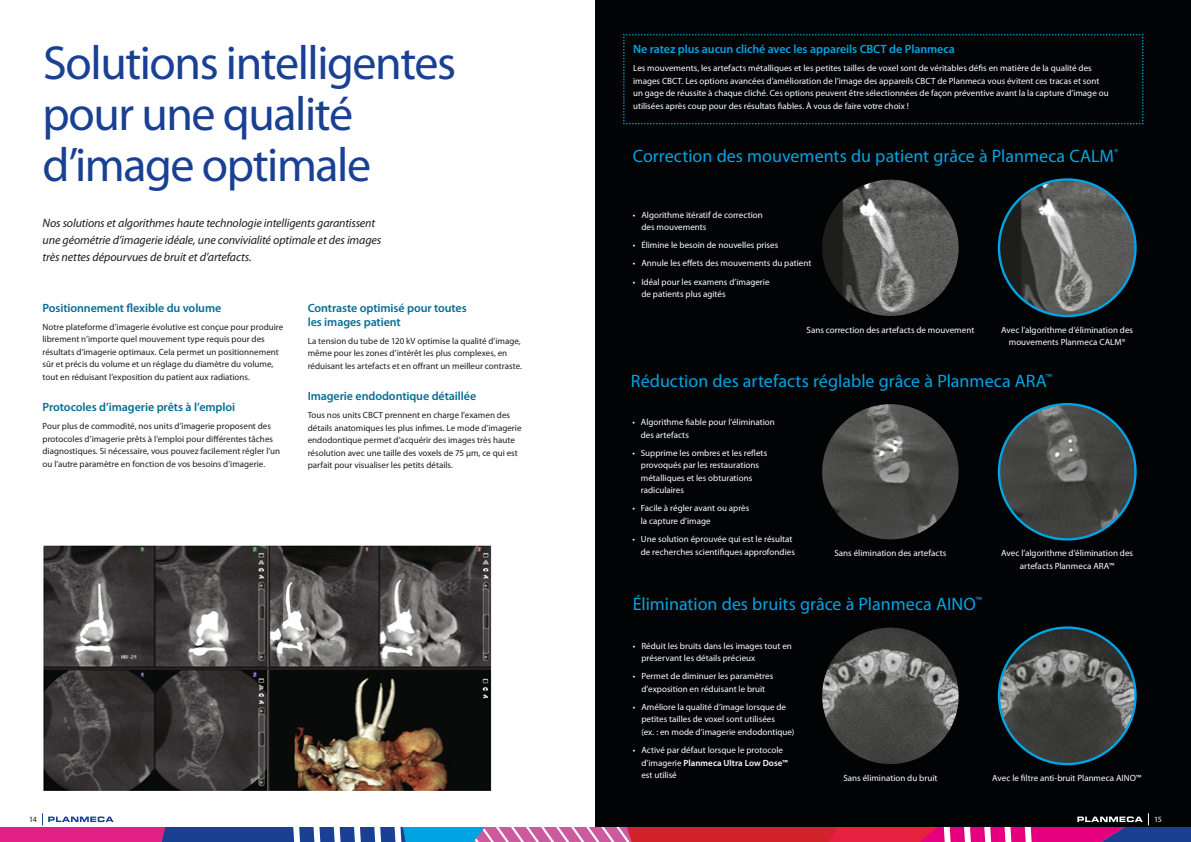
<style>
.page{position:relative;width:1191px;height:842px;background:#fff}
.page>*{position:absolute;margin:0;border:0;box-sizing:border-box;transform-origin:0 0}
.t1{font:48px/51px "Myriad Pro";letter-spacing:-.03em;color:#194093}
.t2{font:18px "Myriad Pro";color:#00a4e3}
.t3{font:italic 12px/17px "Myriad Pro";letter-spacing:-.01em;color:#1d1d1b}
.t4{font:600 12px/14px "Myriad Pro";letter-spacing:-.005em;color:#056e94}
.t5{font:600 12px "Myriad Pro";letter-spacing:-.01em;color:#00a4e3}
.t6{font:9px/12.5px "Myriad Pro";color:#fff}
.t7{font:9px/12.5px "Myriad Pro";color:#1d1d1b}
.t8{font:8px "Myriad Pro";color:#1d1d1b}
.t9{font:8px "Myriad Pro";color:#fff}
.s1{font-weight:600}
</style>
<div class="page">
<div style="left:595px;top:0;width:596px;height:842px;background:#020304"></div>
<svg style="left:997px;top:178px;width:139px;height:139px"></svg>
<img style="left:822px;top:179px;width:136px;height:137px;border-radius:50%">
<svg style="left:997px;top:403px;width:139px;height:138px"></svg>
<img style="left:822px;top:404px;width:136px;height:135px;border-radius:50%">
<svg style="left:997px;top:626px;width:139px;height:139px"></svg>
<img style="left:822px;top:628px;width:136px;height:136px;border-radius:50%">
<img style="left:43px;top:545px;width:448px;height:246px">
<svg style="left:0;top:813px;width:1191px;height:29px"></svg>
<svg style="left:623px;top:34px;width:520px;height:90px"></svg>
<h1 class="t1" style="left:43px;top:41px;width:415px">Solutions intelligentes pour une qualité d’image optimale</h1>
<h3 class="t3" style="left:43px;top:216px;width:340px">Nos solutions et algorithmes haute technologie intelligents garantissent une géométrie d’imagerie idéale, une convivialité optimale et des images très nettes dépourvues de bruit et d’artefacts.</h3>
<h3 class="t4" style="left:43px;top:302px;width:180px">Positionnement flexible du volume</h3>
<p class="t7" style="left:43px;top:321px;width:242px">Notre plateforme d’imagerie évolutive est conçue pour produire librement n’importe quel mouvement type requis pour des résultats d’imagerie optimaux. Cela permet un positionnement sûr et précis du volume et un réglage du diamètre du volume, tout en réduisant l’exposition du patient aux radiations.</p>
<h3 class="t4" style="left:43px;top:401px;width:194px">Protocoles d’imagerie prêts à l’emploi</h3>
<p class="t7" style="left:43px;top:420px;width:239px">Pour plus de commodité, nos units d’imagerie proposent des protocoles d’imagerie prêts à l’emploi pour différentes tâches diagnostiques. Si nécessaire, vous pouvez facilement régler l’un ou l’autre paramètre en fonction de vos besoins d’imagerie.</p>
<h3 class="t4" style="left:308px;top:302px;width:160px">Contraste optimisé pour toutes les images patient</h3>
<p class="t7" style="left:308px;top:335px;width:216px">La tension du tube de 120 kV optimise la qualité d’image, même pour les zones d’intérêt les plus complexes, en réduisant les artefacts et en offrant un meilleur contraste.</p>
<h3 class="t4" style="left:308px;top:390px;width:170px">Imagerie endodontique détaillée</h3>
<p class="t7" style="left:308px;top:409px;width:215px">Tous nos units CBCT prennent en charge l’examen des détails anatomiques les plus infimes. Le mode d’imagerie endodontique permet d’acquérir des images très haute résolution avec une taille des voxels de 75 μm, ce qui est parfait pour visualiser les petits détails.</p>
<h3 class="t5" style="left:633px;top:44px;width:323px">Ne ratez plus aucun cliché avec les appareils CBCT de Planmeca</h3>
<p class="t6" style="left:633px;top:63px;width:477px">Les mouvements, les artefacts métalliques et les petites tailles de voxel sont de véritables défis en matière de la qualité des images CBCT. Les options avancées d’amélioration de l’image des appareils CBCT de Planmeca vous évitent ces tracas et sont un gage de réussite à chaque cliché. Ces options peuvent être sélectionnées de façon préventive avant la la capture d’image ou utilisées après coup pour des résultats fiables. À vous de faire votre choix !</p>
<h2 class="t2" style="left:633px;top:149px;width:487px">Correction des mouvements du patient grâce à Planmeca CALM<sup>®</sup></h2>
<p class="t6" style="left:641px;top:209px;width:123px;text-indent:-9px">• Algorithme itératif de correction des mouvements</p>
<p class="t6" style="left:633px;top:240px;width:147px">• Élimine le besoin de nouvelles prises</p>
<p class="t6" style="left:633px;top:258px;width:180px">• Annule les effets des mouvements du patient</p>
<p class="t6" style="left:641px;top:276px;width:130px;text-indent:-9px">• Idéal pour les examens d’imagerie de patients plus agités</p>
<p class="t6" style="left:806px;top:324px;width:169px">Sans correction des artefacts de mouvement</p>
<p class="t6" style="left:1001px;top:324px;width:133px;text-align:center">Avec l’algorithme d’élimination des mouvements Planmeca CALM®</p>
<h2 class="t2" style="left:631px;top:374px;width:422px">Réduction des artefacts réglable grâce à Planmeca ARA<sup>™</sup></h2>
<p class="t6" style="left:641px;top:416px;width:135px;text-indent:-9px">• Algorithme fiable pour l’élimination des artefacts</p>
<p class="t6" style="left:641px;top:447px;width:128px;text-indent:-9px">• Supprime les ombres et les reflets provoqués par les restaurations métalliques et les obturations radiculaires</p>
<p class="t6" style="left:641px;top:503px;width:110px;text-indent:-9px">• Facile à régler avant ou après la capture d’image</p>
<p class="t6" style="left:632px;top:534px;width:164px;text-align:right">• Une solution éprouvée qui est le résultat de recherches scientifiques approfondies</p>
<p class="t6" style="left:834px;top:547px;width:113px">Sans élimination des artefacts</p>
<p class="t6" style="left:1001px;top:547px;width:133px;text-align:center">Avec l’algorithme d’élimination des artefacts Planmeca ARA™</p>
<h2 class="t2" style="left:633px;top:597px;width:350px">Élimination des bruits grâce à Planmeca AINO<sup>™</sup></h2>
<p class="t6" style="left:641px;top:640px;width:152px;text-indent:-9px">• Réduit les bruits dans les images tout en préservant les détails précieux</p>
<p class="t6" style="left:633px;top:671px;width:142px;text-align:center">• Permet de diminuer les paramètres d’exposition en réduisant le bruit</p>
<p class="t6" style="left:641px;top:701px;width:155px;text-indent:-9px">• Améliore la qualité d’image lorsque de petites tailles de voxel sont utilisées<br>(ex. : en mode d’imagerie endodontique)</p>
<p class="t6" style="left:641px;top:744px;width:148px;text-indent:-9px">• Activé par défaut lorsque le protocole d’imagerie <span class="s1">Planmeca Ultra Low Dose™ </span>est utilisé</p>
<p class="t6" style="left:843px;top:772px;width:95px">Sans élimination du bruit</p>
<p class="t6" style="left:992px;top:772px;width:151px">Avec le filtre anti-bruit Planmeca AINO™</p>
<p class="t8" style="left:29px;top:816px;width:9px">14</p>
<p class="t9" style="left:1154px;top:816px;width:9px">15</p>
</div>
